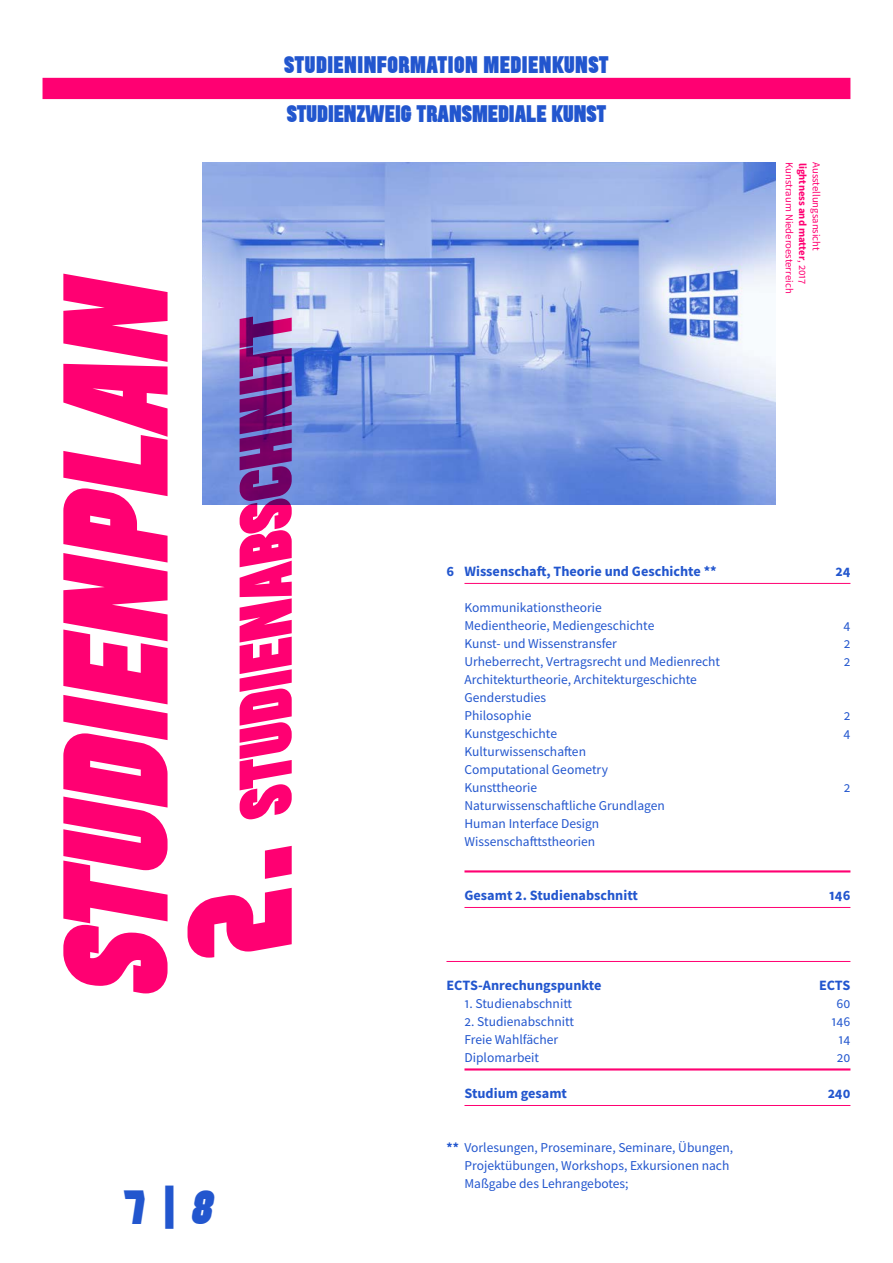
<style>
.page{position:relative;width:893px;height:1263px;background:#fff}
.page>*{position:absolute;margin:0;border:0;box-sizing:border-box;transform-origin:0 0}
.big_chapter_head{font:148.8px "The Pyte Foundry Routine C";color:#ff0072}
.big_chapter_head-2{font:74.4px "The Pyte Foundry Routine A";color:#ff0072}
.t1{font:48px "The Pyte Foundry Routine A";color:#2256ce}
.t2{font:24px "The Pyte Foundry Routine B";color:#2256ce}
.t3{font:24px "The Pyte Foundry Routine B";letter-spacing:.02em;color:#2256ce}
.running_DE{font:700 14.25px "Source Sans Pro";color:#2256ce}
.stud_plan_liste{font:13.5px "Source Sans Pro";color:#2256ce}
.running_DE-2{font:13.5px/18px "Source Sans Pro";color:#2256ce}
.running_EN{font:10.65px "Source Sans Pro";color:#ff0072}
.running_EN-2{font:700 10.65px "Source Sans Pro";color:#ff0072}
.s1{font-weight:400}
.s2{font-size:148.8px}
.s3{font-family:"The Pyte Foundry Routine B"}
.s4{font-family:"The Pyte Foundry Routine C"}
.s5{font-weight:700}
</style>
<div class="page">
<div style="left:43px;top:78px;width:807px;height:21px;background:#ff0072"></div>
<hr style="left:464px;top:583px;width:386px;height:1px;background:#ff0072">
<hr style="left:464px;top:870px;width:386px;height:2px;background:#ff0072">
<hr style="left:464px;top:907px;width:386px;height:1px;background:#ff0072">
<hr style="left:446px;top:961px;width:404px;height:1px;background:#ff0072">
<hr style="left:464px;top:1068px;width:386px;height:2px;background:#ff0072">
<hr style="left:464px;top:1105px;width:386px;height:1px;background:#ff0072">
<img style="left:202px;top:162px;width:573px;height:342px">
<h3 class="t3" style="left:284px;top:49px;width:326px">STUDIENINFORMATION MEDIENKUNST</h3>
<p class="big_chapter_head" style="left:19px;top:992px;width:724px;rotate:-90deg">Studienplan</p>
<h3 class="t2" style="left:287px;top:98px;width:321px">STUDIENZWEIG TRANSMEDIALE KUNST</h3>
<p class="running_EN-2" style="left:810px;top:163px;width:123px;rotate:90deg">lightness and matter<span class="s1">, 2017</span></p>
<p class="running_EN" style="left:823px;top:162px;width:90px;rotate:90deg">Ausstellungsansicht</p>
<p class="running_EN" style="left:796px;top:162px;width:132px;rotate:90deg">Kunstraum Niederoesterreich</p>
<p class="big_chapter_head-2" style="left:217px;top:956px;width:648px;rotate:-90deg"><span class="s2">2.</span> Studienabschnitt</p>
<p class="running_DE" style="left:446px;top:562px;width:272px">6 Wissenschaft, Theorie und Geschichte **</p>
<p class="running_DE" style="left:835px;top:562px;width:17px">24</p>
<p class="stud_plan_liste" style="left:464px;top:599px;width:139px">Kommunikationstheorie</p>
<p class="stud_plan_liste" style="left:464px;top:617px;width:191px">Medientheorie, Mediengeschichte</p>
<p class="stud_plan_liste" style="left:843px;top:617px;width:8px">4</p>
<p class="stud_plan_liste" style="left:464px;top:635px;width:154px">Kunst- und Wissenstransfer</p>
<p class="stud_plan_liste" style="left:844px;top:635px;width:8px">2</p>
<p class="stud_plan_liste" style="left:464px;top:653px;width:257px">Urheberrecht, Vertragsrecht und Medienrecht</p>
<p class="stud_plan_liste" style="left:844px;top:653px;width:8px">2</p>
<p class="stud_plan_liste" style="left:464px;top:671px;width:234px">Architekturtheorie, Architekturgeschichte</p>
<p class="stud_plan_liste" style="left:464px;top:689px;width:83px">Genderstudies</p>
<p class="stud_plan_liste" style="left:464px;top:707px;width:68px">Philosophie</p>
<p class="stud_plan_liste" style="left:844px;top:707px;width:8px">2</p>
<p class="stud_plan_liste" style="left:464px;top:725px;width:94px">Kunstgeschichte</p>
<p class="stud_plan_liste" style="left:843px;top:725px;width:8px">4</p>
<p class="stud_plan_liste" style="left:464px;top:743px;width:123px">Kulturwissenschaften</p>
<p class="stud_plan_liste" style="left:464px;top:761px;width:145px">Computational Geometry</p>
<p class="stud_plan_liste" style="left:464px;top:779px;width:74px">Kunsttheorie</p>
<p class="stud_plan_liste" style="left:844px;top:779px;width:8px">2</p>
<p class="stud_plan_liste" style="left:464px;top:797px;width:202px">Naturwissenschaftliche Grundlagen</p>
<p class="stud_plan_liste" style="left:464px;top:815px;width:136px">Human Interface Design</p>
<p class="stud_plan_liste" style="left:464px;top:833px;width:132px">Wissenschafttstheorien</p>
<p class="running_DE" style="left:464px;top:886px;width:175px">Gesamt 2. Studienabschnitt</p>
<p class="running_DE" style="left:829px;top:886px;width:23px">146</p>
<p class="running_DE" style="left:446px;top:976px;width:156px">ECTS-Anrechungspunkte</p>
<p class="running_DE" style="left:819px;top:976px;width:33px">ECTS</p>
<p class="stud_plan_liste" style="left:464px;top:995px;width:109px">1. Studienabschnitt</p>
<p class="stud_plan_liste" style="left:836px;top:995px;width:15px">60</p>
<p class="stud_plan_liste" style="left:464px;top:1013px;width:111px">2. Studienabschnitt</p>
<p class="stud_plan_liste" style="left:831px;top:1013px;width:20px">146</p>
<p class="stud_plan_liste" style="left:464px;top:1031px;width:95px">Freie Wahlfächer</p>
<p class="stud_plan_liste" style="left:838px;top:1031px;width:13px">14</p>
<p class="stud_plan_liste" style="left:464px;top:1049px;width:76px">Diplomarbeit</p>
<p class="stud_plan_liste" style="left:837px;top:1049px;width:15px">20</p>
<p class="running_DE" style="left:464px;top:1084px;width:104px">Studium gesamt</p>
<p class="running_DE" style="left:828px;top:1084px;width:24px">240</p>
<h3 class="t1" style="left:126px;top:1176px;width:89px">7<span class="s3">|</span> <span class="s4">8</span></h3>
<p class="running_DE-2" style="left:464px;top:1138px;width:270px;text-indent:-18px"><span class="s5">**</span> Vorlesungen, Proseminare, Seminare, Übungen,<br>Projektübungen, Workshops, Exkursionen nach<br>Maßgabe des Lehrangebotes;</p>
</div>
